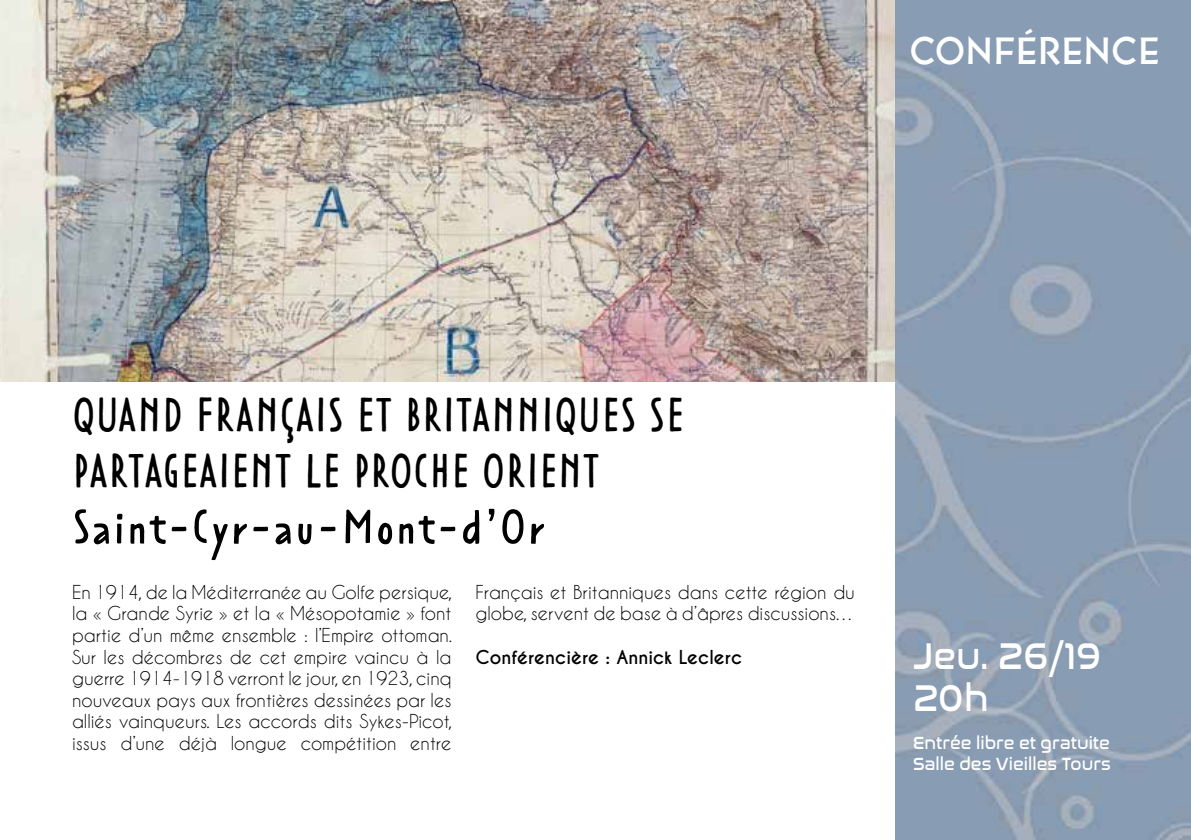
<style>
.page{position:relative;width:1191px;height:840px;background:#fff}
.page>*{position:absolute;margin:0;border:0;box-sizing:border-box;transform-origin:0 0}
.t1{font:50px/56px "Tomarik Poster";color:#000;scale:.87 1}
.t2{font:500 40px "Bernhard Got URW";color:#fff}
.t3{font:38px/42px "Nasalization Rg";color:#fff;scale:.92 1}
.t4{font:18px/21.6px "Caviar Dreams";color:#000;text-align:justify}
.t5{font:18px/20.8px "Nasalization Rg";color:#fff;scale:.92 1}
.t6{font:700 18px "Caviar Dreams";color:#000}
</style>
<div class="page">
<img style="left:0;top:0;width:895px;height:381px">
<img style="left:895px;top:0;width:296px;height:839px">
<h2 class="t2" style="left:909px;top:28px;width:252px">CONFÉRENCE</h2>
<h1 class="t1" style="left:72px;top:384px;width:705px">QUAND FRANÇAIS ET BRITANNIQUES SE<br>PARTAGEAIENT LE PROCHE ORIENT<br>Saint-Cyr-au-Mont-d’Or</h1>
<p class="t4" style="left:72px;top:580px;width:381px">En 1914, de la Méditerranée au Golfe persique, la « Grande Syrie » et la « Mésopotamie » font partie d’un même ensemble : l’Empire ottoman.<br>Sur les décombres de cet empire vaincu à la guerre 1914-1918 verront le jour, en 1923, cinq nouveaux pays aux frontières dessinées par les alliés vainqueurs. Les accords dits Sykes-Picot, issus d’une déjà longue compétition entre</p>
<p class="t4" style="left:475px;top:580px;width:381px">Français et Britanniques dans cette région du globe, servent de base à d’âpres discussions…</p>
<p class="t6" style="left:475px;top:645px;width:268px">Conférencière : Annick Leclerc</p>
<h3 class="t3" style="left:913px;top:628px;width:206px">Jeu. 26/19<br>20h</h3>
<p class="t5" style="left:913px;top:729px;width:216px">Entrée libre et gratuite<br>Salle des Vieilles Tours</p>
</div>
